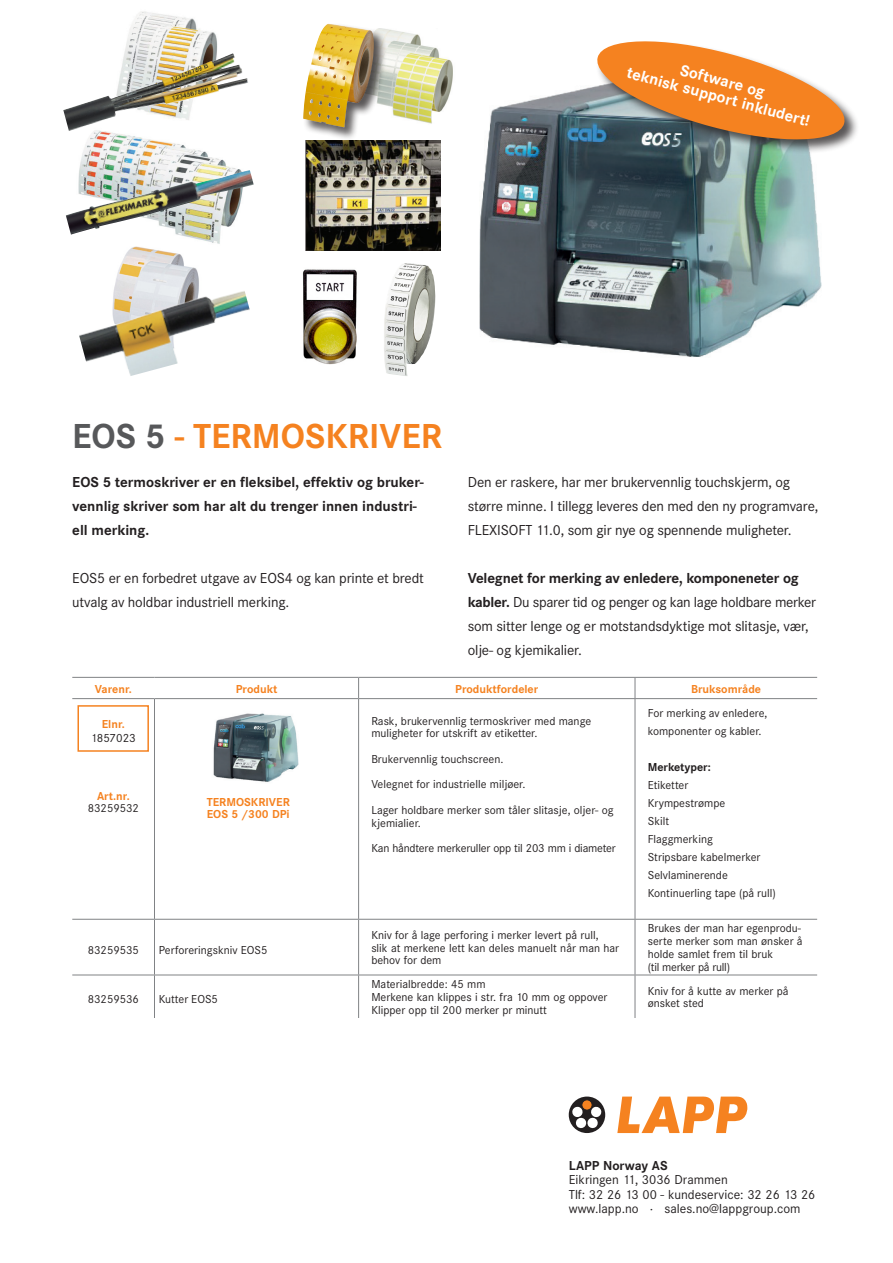
<style>
.page{position:relative;width:893px;height:1263px;background:#fff}
.page>*{position:absolute;margin:0;border:0;box-sizing:border-box;transform-origin:0 0}
._01-head-titel{font:700 36px "Corporate STOT";color:#f58220}
._04_tabelle-fliess{font:700 16.5px "Corporate STOT";color:#fff}
._03-copy-links-mitte{font:15px/24px "Corporate STOT";letter-spacing:-.01em;color:#231f20}
._03-copy-links-mitte-2{font:700 15px/24px "Corporate STOT";color:#231f20}
.u6-terms{font:13.5px "Corporate STOT";color:#231f20}
.u6-terms-2{font:700 13.5px "Corporate STOT";color:#231f20}
.t1{font:12.3px "Corporate STOT";color:#231f20}
._04_tabelle-fliess-2{font:12px/12.8px "Corporate STOT";color:#231f20}
._03-copy-links-de{font:12px/18px "Corporate STOT";color:#231f20}
._04_tabelle-sub{font:700 12px "Corporate STOT";color:#f58220}
._04_tabelle-sub-2{font:12px "Corporate STOT";color:#231f20}
._04_tabelle-fliess-3{font:700 12px/12.8px "Corporate STOT";color:#f58220}
._03-copy-links-de-2{font:700 12px "Corporate STOT";color:#231f20}
.s1{color:#57585a}
.s2{font-weight:700}
.s3{font-weight:700;color:#f58220}
</style>
<div class="page">
<svg style="left:617px;top:1096px;width:130px;height:37px"></svg>
<div style="left:569px;top:1096px;width:36px;height:37px;background:#231f20;border-radius:50%"></div>
<svg style="left:572px;top:1106px;width:30px;height:23px"></svg>
<div style="left:582px;top:1100px;width:10px;height:10px;background:#f58220;border-radius:50%"></div>
<div style="left:582px;top:1100px;width:10px;height:10px;border:1px solid #231f20;border-radius:50%"></div>
<img style="left:213px;top:713px;width:86px;height:69px">
<img style="left:479px;top:87px;width:343px;height:270px">
<img style="left:124px;top:11px;width:94px;height:42px">
<img style="left:79px;top:131px;width:162px;height:113px">
<img style="left:115px;top:246px;width:84px;height:36px">
<img style="left:388px;top:29px;width:65px;height:95px">
<div style="left:596px;top:40px;width:263px;height:114px;background:#231f20;opacity:.75"></div>
<svg style="left:592px;top:40px;width:257px;height:105px"></svg>
<img style="left:79px;top:282px;width:171px;height:94px">
<img style="left:63px;top:53px;width:185px;height:78px">
<img style="left:305px;top:141px;width:135px;height:110px">
<img style="left:384px;top:263px;width:51px;height:113px">
<img style="left:303px;top:269px;width:54px;height:96px">
<img style="left:66px;top:170px;width:188px;height:65px">
<div style="left:303px;top:23px;width:85px;height:117px;background:#231f20;opacity:.75"></div>
<img style="left:303px;top:24px;width:71px;height:103px">
<hr style="left:72px;top:677px;width:82px;height:1px;background:#808285">
<hr style="left:154px;top:677px;width:205px;height:1px;background:#808285">
<hr style="left:359px;top:677px;width:276px;height:1px;background:#808285">
<svg style="left:358px;top:678px;width:1px;height:20px"></svg>
<hr style="left:635px;top:677px;width:182px;height:1px;background:#808285">
<svg style="left:635px;top:678px;width:1px;height:20px"></svg>
<hr style="left:72px;top:698px;width:82px;height:1px;background:#808285">
<hr style="left:154px;top:698px;width:205px;height:1px;background:#808285">
<hr style="left:154px;top:699px;width:1px;height:220px;background:#808285">
<hr style="left:359px;top:698px;width:276px;height:1px;background:#808285">
<hr style="left:358px;top:699px;width:1px;height:220px;background:#808285">
<hr style="left:635px;top:698px;width:182px;height:1px;background:#808285">
<hr style="left:635px;top:699px;width:1px;height:220px;background:#808285">
<hr style="left:72px;top:919px;width:82px;height:1px;background:#808285">
<hr style="left:154px;top:919px;width:205px;height:1px;background:#808285">
<hr style="left:154px;top:920px;width:1px;height:55px;background:#808285">
<hr style="left:359px;top:919px;width:276px;height:1px;background:#808285">
<hr style="left:358px;top:920px;width:1px;height:55px;background:#808285">
<hr style="left:635px;top:919px;width:182px;height:1px;background:#808285">
<hr style="left:635px;top:920px;width:1px;height:55px;background:#808285">
<hr style="left:72px;top:975px;width:82px;height:1px;background:#808285">
<hr style="left:154px;top:975px;width:205px;height:1px;background:#808285">
<hr style="left:154px;top:975px;width:1px;height:43px;background:#808285">
<hr style="left:359px;top:975px;width:276px;height:1px;background:#808285">
<hr style="left:358px;top:975px;width:1px;height:43px;background:#808285">
<hr style="left:635px;top:975px;width:182px;height:1px;background:#808285">
<hr style="left:635px;top:975px;width:1px;height:43px;background:#808285">
<div style="left:77px;top:705px;width:72px;height:47px;border:2px solid #f58220"></div>
<p class="_04_tabelle-fliess" style="left:683px;top:60px;width:89px;rotate:15deg">Software og</p>
<p class="_04_tabelle-fliess" style="left:630px;top:63px;width:190px;rotate:15deg">teknisk support inkludert!</p>
<p class="_01-head-titel" style="left:72px;top:415px;width:371px"><span class="s1">EOS 5</span> - TERMOSKRIVER</p>
<p class="_03-copy-links-mitte-2" style="left:72px;top:470px;width:353px">EOS 5 termoskriver er en fleksibel, effektiv og bruker&shy;vennlig skriver som har alt du trenger innen industri&shy;ell merking.</p>
<p class="_03-copy-links-mitte" style="left:72px;top:566px;width:353px">EOS5 er en forbedret utgave av EOS4 og kan printe et bredt utvalg av holdbar industriell merking.</p>
<p class="_03-copy-links-mitte" style="left:468px;top:470px;width:352px">Den er raskere, har mer brukervennlig touchskjerm, og større minne. I tillegg leveres den med den ny programvare,<br>FLEXISOFT 11.0, som gir nye og spennende muligheter.</p>
<p class="_03-copy-links-mitte" style="left:468px;top:566px;width:350px"><span class="s2">Velegnet for merking av enledere, komponeneter og kabler.</span> Du sparer tid og penger og kan lage holdbare merker som sitter lenge og er motstandsdyktige mot slitasje, vær, olje- og kjemikalier.</p>
<p class="_04_tabelle-sub" style="left:95px;top:682px;width:38px">Varenr.</p>
<p class="_04_tabelle-sub" style="left:236px;top:682px;width:43px">Produkt</p>
<p class="_04_tabelle-sub" style="left:455px;top:682px;width:85px">Produktfordeler</p>
<p class="_04_tabelle-sub" style="left:691px;top:682px;width:71px">Bruksområde</p>
<p class="_04_tabelle-sub" style="left:102px;top:717px;width:25px">Elnr.</p>
<p class="t1" style="left:91px;top:731px;width:46px">1857023</p>
<p class="_03-copy-links-de" style="left:648px;top:704px;width:121px">For merking av enledere,</p>
<p class="_03-copy-links-de" style="left:648px;top:722px;width:115px">komponenter og kabler.</p>
<p class="_03-copy-links-de-2" style="left:648px;top:760px;width:65px">Merketyper:</p>
<p class="_03-copy-links-de" style="left:648px;top:776px;width:79px">Etiketter<br>Krympestrømpe</p>
<p class="_03-copy-links-de" style="left:648px;top:812px;width:130px">Skilt<br>Flaggmerking<br>Stripsbare kabelmerker<br>Selvlaminerende<br>Kontinuerling tape (på rull)</p>
<p class="_04_tabelle-fliess-2" style="left:371px;top:714px;width:221px">Rask, brukervennlig termoskriver med mange</p>
<p class="_04_tabelle-fliess-2" style="left:371px;top:727px;width:168px">muligheter for utskrift av etiketter.</p>
<p class="_04_tabelle-fliess-2" style="left:371px;top:753px;width:134px">Brukervennlig touchscreen.</p>
<p class="_04_tabelle-fliess-2" style="left:371px;top:778px;width:156px">Velegnet for industrielle miljøer.</p>
<p class="_04_tabelle-fliess-2" style="left:371px;top:804px;width:244px">Lager holdbare merker som tåler slitasje, oljer- og kjemialier.</p>
<p class="_04_tabelle-fliess-2" style="left:371px;top:842px;width:246px">Kan håndtere merkeruller opp til 203 mm i diameter</p>
<p class="_04_tabelle-fliess-2" style="left:88px;top:789px;width:53px;text-align:center"><span class="s3">Art.nr.<br></span>83259532</p>
<p class="_04_tabelle-fliess-3" style="left:207px;top:795px;width:84px">TERMOSKRIVER<br>EOS 5 /300 DPi</p>
<p class="_04_tabelle-fliess-2" style="left:88px;top:943px;width:53px">83259535</p>
<p class="_04_tabelle-sub-2" style="left:159px;top:943px;width:110px">Perforeringskniv EOS5</p>
<p class="_04_tabelle-fliess-2" style="left:88px;top:993px;width:53px">83259536</p>
<p class="_04_tabelle-sub-2" style="left:159px;top:992px;width:61px">Kutter EOS5</p>
<p class="_04_tabelle-fliess-2" style="left:371px;top:928px;width:249px">Kniv for å lage perforing i merker levert på rull,<br>slik at merkene lett kan deles manuelt når man har behov for dem</p>
<p class="_04_tabelle-fliess-2" style="left:648px;top:922px;width:156px">Brukes der man har egenprodu&shy;serte merker som man ønsker å holde samlet frem til bruk<br>(til merker på rull)</p>
<p class="_04_tabelle-fliess-2" style="left:371px;top:978px;width:238px">Materialbredde: 45 mm<br>Merkene kan klippes i str. fra 10 mm og oppover<br>Klipper opp til 200 merker pr minutt</p>
<p class="_04_tabelle-fliess-2" style="left:648px;top:984px;width:142px">Kniv for å kutte av merker på ønsket sted</p>
<p class="u6-terms-2" style="left:569px;top:1158px;width:100px">LAPP Norway AS</p>
<p class="u6-terms" style="left:569px;top:1172px;width:161px">Eikringen 11, 3036 Drammen</p>
<p class="u6-terms" style="left:569px;top:1186px;width:248px">Tlf: 32 26 13 00 - kundeservice: 32 26 13 26</p>
<p class="u6-terms" style="left:569px;top:1200px;width:233px">www.lapp.no · sales.no@lappgroup.com</p>
</div>
